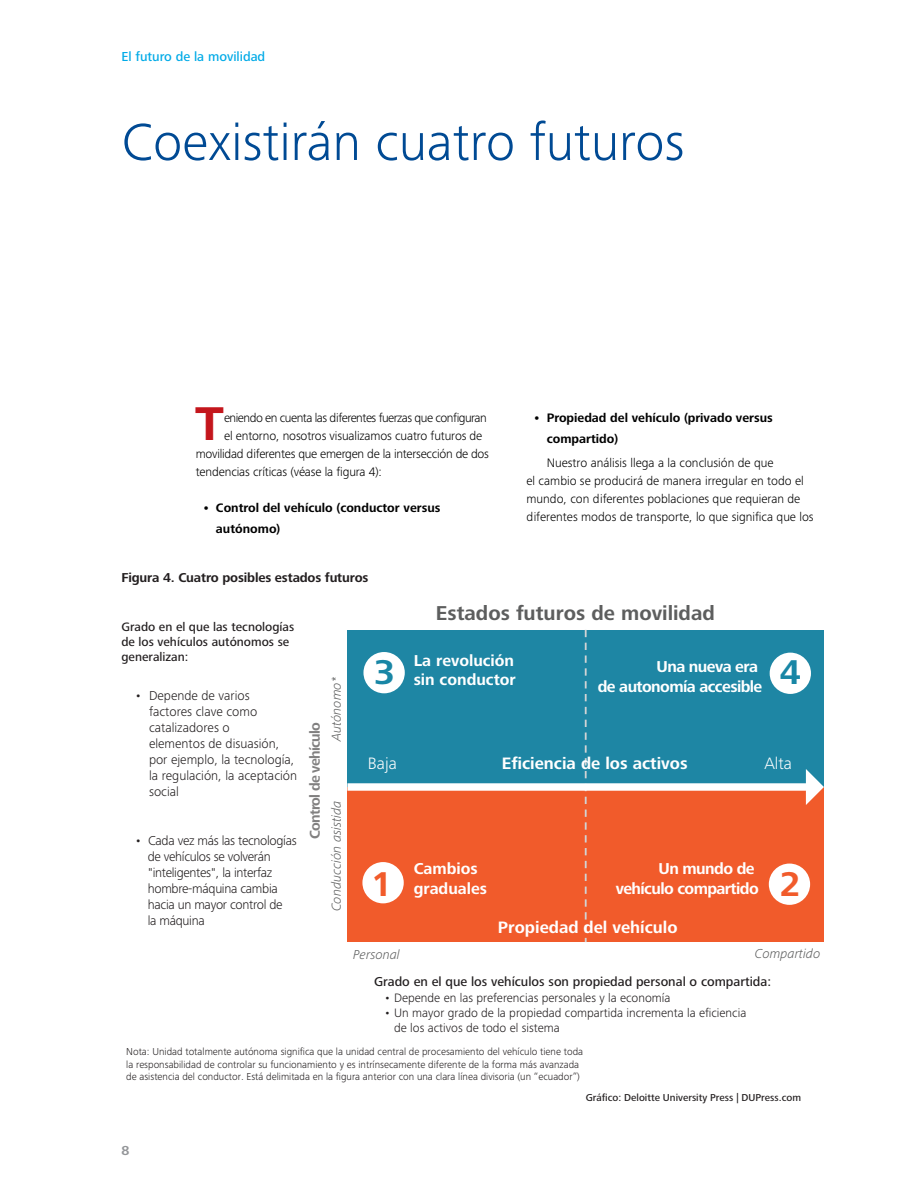
<style>
.page{position:relative;width:918px;height:1188px;background:#fff}
.page>*{position:absolute;margin:0;border:0;box-sizing:border-box;transform-origin:0 0}
.t1{font:300 54px "Frutiger Next Pro";color:#004a94}
.t2{font:700 49.05px "Frutiger Next Pro";color:#c4161c}
.t3{font:700 35.7px "Frutiger Next Pro";color:#1886a5}
.t4{font:700 35.7px "Frutiger Next Pro";color:#f15b2b}
.t5{font:700 20.85px "Frutiger Next Pro";color:#5d5e5e}
.t6{font:700 17.1px "Frutiger Next Pro";color:#fff}
.t7{font:300 17.1px "Frutiger Next Pro";color:#fff}
.t8{font:700 16.35px/19.6px "Frutiger Next Pro";letter-spacing:-.035em;color:#fff;text-align:right}
.t9{font:700 16.35px/19.6px "Frutiger Next Pro";color:#fff}
.t10{font:700 14.7px "Frutiger Next Pro";letter-spacing:-.055em;color:#818080}
.t11{font:italic 300 13.5px "Frutiger Next Pro";color:#5d5e5e}
.t12{font:500 13.5px "Frutiger Next Pro";color:#00aae7}
.t13{font:700 13.5px "Frutiger Next Pro";color:#939598}
.t14{font:300 13.35px/16px "Frutiger Next Pro";color:#231f20}
.t15{font:300 13.35px/16px "Frutiger Next Pro";letter-spacing:-.025em;color:#231f20}
.t16{font:500 13.35px "Frutiger Next Pro";color:#231f20}
.t17{font:700 13.35px "Frutiger Next Pro";letter-spacing:-.01em;color:#231f20}
.t18{font:300 12.75px/18px "Frutiger Next Pro";letter-spacing:-.01em;color:#000}
.t19{font:700 12.75px/21px "Frutiger Next Pro";color:#000}
.t20{font:300 12.75px "Frutiger Next Pro";letter-spacing:-.04em;color:#000}
.t21{font:300 12.6px/15.1px "Frutiger Next Pro";color:#231f20}
.t22{font:500 12.6px/15.1px "Frutiger Next Pro";color:#231f20}
.t23{font:300 10.35px/12.5px "Frutiger Next Pro";color:#231f20}
.t24{font:500 10.35px "Frutiger Next Pro";color:#231f20}
</style>
<div class="page">
<div style="left:347px;top:774px;width:477px;height:168px;background:#f15b2b"></div>
<div style="left:347px;top:630px;width:477px;height:157px;background:#1e86a4"></div>
<svg style="left:585px;top:630px;width:2px;height:312px"></svg>
<div style="left:362px;top:862px;width:42px;height:41px;background:#fff;border-radius:50%"></div>
<div style="left:769px;top:864px;width:41px;height:41px;background:#fff;border-radius:50%"></div>
<div style="left:363px;top:652px;width:42px;height:41px;background:#fff;border-radius:50%"></div>
<div style="left:770px;top:653px;width:41px;height:41px;background:#fff;border-radius:50%"></div>
<div style="left:347px;top:783px;width:461px;height:8px;background:#fff"></div>
<svg style="left:806px;top:769px;width:18px;height:36px"></svg>
<p class="t12" style="left:122px;top:49px;width:145px">El futuro de la movilidad</p>
<h1 class="t1" style="left:122px;top:111px;width:565px">Coexistirán cuatro futuros</h1>
<h2 class="t2" style="left:195px;top:395px;width:30px">T</h2>
<p class="t20" style="left:224px;top:410px;width:264px">eniendo en cuenta las diferentes fuerzas que configuran</p>
<p class="t18" style="left:224px;top:426px;width:260px">el entorno, nosotros visualizamos cuatro futuros de</p>
<p class="t18" style="left:196px;top:444px;width:295px">movilidad diferentes que emergen de la intersección de dos</p>
<p class="t18" style="left:196px;top:462px;width:188px">tendencias críticas (véase la figura 4):</p>
<p class="t19" style="left:216px;top:497px;width:226px;text-indent:-14px">• Control del vehículo (conductor versus autónomo)</p>
<p class="t19" style="left:547px;top:407px;width:228px;text-indent:-14px">• Propiedad del vehículo (privado versus compartido)</p>
<p class="t18" style="left:526px;top:453px;width:289px;text-indent:20px">Nuestro análisis llega a la conclusión de que<br>el cambio se producirá de manera irregular en todo el mundo, con diferentes poblaciones que requieran de diferentes modos de transporte, lo que significa que los</p>
<p class="t17" style="left:122px;top:570px;width:249px">Figura 4. Cuatro posibles estados futuros</p>
<p class="t22" style="left:122px;top:619px;width:174px">Grado en el que las tecnologías de los vehículos autónomos se generalizan:</p>
<p class="t14" style="left:149px;top:687px;width:150px;text-indent:-14px">• Depende de varios<br>factores clave como catalizadores o<br>elementos de disuasión, por ejemplo, la tecnología, la regulación, la aceptación social</p>
<p class="t15" style="left:148px;top:832px;width:151px;text-indent:-13px">• Cada vez más las tecnologías de vehículos se volverán "inteligentes", la interfaz hombre-máquina cambia hacia un mayor control de<br>la máquina</p>
<p class="t11" style="left:353px;top:947px;width:48px">Personal</p>
<p class="t11" style="left:755px;top:945px;width:67px">Compartido</p>
<h3 class="t5" style="left:436px;top:601px;width:280px">Estados futuros de movilidad</h3>
<p class="t9" style="left:414px;top:651px;width:104px">La revolución sin conductor</p>
<h3 class="t3" style="left:374px;top:652px;width:22px">3</h3>
<h3 class="t3" style="left:780px;top:652px;width:22px">4</h3>
<p class="t8" style="left:598px;top:657px;width:166px">Una nueva era<br>de autonomía accesible</p>
<p class="t11" style="left:328px;top:741px;width:66px;rotate:-90deg">Autónomo*</p>
<p class="t10" style="left:306px;top:839px;width:118px;rotate:-90deg">Control de vehículo</p>
<h3 class="t7" style="left:368px;top:753px;width:31px">Baja</h3>
<h3 class="t6" style="left:502px;top:753px;width:187px">Eficiencia de los activos</h3>
<h3 class="t7" style="left:764px;top:753px;width:29px">Alta</h3>
<p class="t11" style="left:328px;top:911px;width:112px;rotate:-90deg">Conducción asistida</p>
<p class="t9" style="left:414px;top:859px;width:75px">Cambios graduales</p>
<p class="t8" style="left:616px;top:859px;width:145px">Un mundo de vehículo compartido</p>
<h3 class="t4" style="left:371px;top:863px;width:22px">1</h3>
<h3 class="t4" style="left:780px;top:863px;width:22px">2</h3>
<h3 class="t6" style="left:498px;top:918px;width:181px">Propiedad del vehículo</h3>
<p class="t16" style="left:374px;top:974px;width:399px">Grado en el que los vehículos son propiedad personal o compartida:</p>
<p class="t21" style="left:384px;top:990px;width:288px">• Depende en las preferencias personales y la economía</p>
<p class="t21" style="left:394px;top:1005px;width:354px;text-indent:-10px">• Un mayor grado de la propiedad compartida incrementa la eficiencia de los activos de todo el sistema</p>
<p class="t23" style="left:126px;top:1045px;width:458px">Nota: Unidad totalmente autónoma significa que la unidad central de procesamiento del vehículo tiene toda la responsabilidad de controlar su funcionamiento y es intrínsecamente diferente de la forma más avanzada de asistencia del conductor. Está delimitada en la figura anterior con una clara línea divisoria (un “ecuador”)</p>
<p class="t13" style="left:122px;top:1143px;width:9px">8</p>
<p class="t24" style="left:586px;top:1091px;width:217px">Gráfico: Deloitte University Press | DUPress.com</p>
</div>
